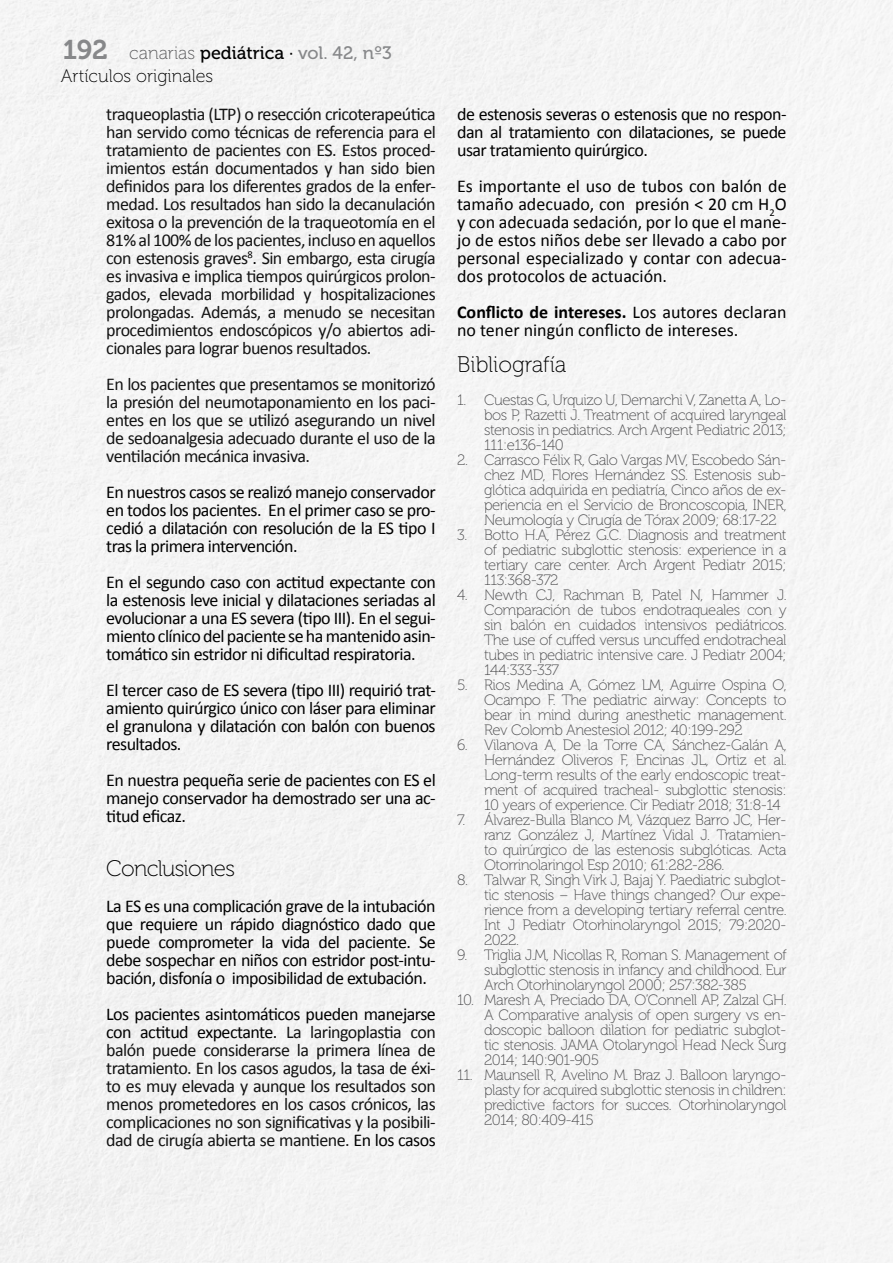
<style>
.page{position:relative;width:893px;height:1263px;background:#fff}
.page>*{position:absolute;margin:0;border:0;box-sizing:border-box;transform-origin:0 0}
.t1{font:22.5px "Museo 100";letter-spacing:-.03em;color:#000}
.t2{font:22.5px "Museo 100";color:#000}
.t3{font:18px/18px "Calibri";letter-spacing:-.03em;color:#000;text-align:justify}
.t4{font:18px/18px "Calibri";letter-spacing:-.03em;color:#131313;text-align:justify}
.t5{font:18px/18px "Calibri";color:#000}
.t6{font:18px "Museo 500";color:#000}
.t7{font:18px "Museo 100";color:#000}
.t8{font:15px/15px "Museo 100";letter-spacing:-.03em;color:#4b4b4d;text-align:justify}
.s1{font-family:"Museo 700";font-size:27px;color:#87888a}
.s2{font-family:"Museo 100";color:#58585a}
.s3{color:#87888a}
.s4{color:#000}
.s5{font-weight:700}
</style>
<div class="page">
<p class="t6" style="left:63px;top:42px;width:331px"><span class="s1">192</span> <span class="s2">canarias</span> pediátrica · <span class="s3">vol. 42, nº3</span></p>
<p class="t7" style="left:61px;top:66px;width:154px">Artículos originales</p>
<p class="t4" style="left:106px;top:104px;width:331px">traqueoplastia (LTP) o resección cricoterapeútica han servido como técnicas de referencia para el tratamiento de pacientes con ES. Estos proced&shy;imientos están documentados y han sido bien definidos para los diferentes grados de la enfer&shy;medad. Los resultados han sido la decanulación exitosa o la prevención de la traqueotomía en el 81% al 100% de los pacientes, incluso en aquellos con estenosis graves<sup>8</sup><span class="s4">.</span> Sin embargo, esta cirugía es invasiva e implica tiempos quirúrgicos prolon&shy;gados, elevada morbilidad y hospitalizaciones prolongadas. Además, a menudo se necesitan procedimientos endoscópicos y/o abiertos adi&shy;cionales para lograr buenos resultados.</p>
<p class="t4" style="left:106px;top:374px;width:331px">En los pacientes que presentamos se monitorizó la presión del neumotaponamiento en los paci&shy;entes en los que se utilizó asegurando un nivel de sedoanalgesia adecuado durante el uso de la ventilación mecánica invasiva.</p>
<p class="t3" style="left:106px;top:482px;width:331px">En nuestros casos se realizó manejo conservador en todos los pacientes. En el primer caso se pro&shy;cedió a dilatación con resolución de la ES tipo I tras la primera intervención.</p>
<p class="t3" style="left:106px;top:572px;width:331px">En el segundo caso con actitud expectante con la estenosis leve inicial y dilataciones seriadas al evolucionar a una ES severa (tipo III). En el segui&shy;miento clínico del paciente se ha mantenido asin&shy;tomático sin estridor ni dificultad respiratoria.</p>
<p class="t3" style="left:106px;top:680px;width:331px">El tercer caso de ES severa (tipo III) requirió trat&shy;amiento quirúrgico único con láser para eliminar el granulona y dilatación con balón con buenos resultados.</p>
<p class="t3" style="left:106px;top:770px;width:331px">En nuestra pequeña serie de pacientes con ES el manejo conservador ha demostrado ser una ac&shy;titud eficaz.</p>
<h1 class="t1" style="left:106px;top:856px;width:130px">Conclusiones</h1>
<p class="t3" style="left:106px;top:896px;width:331px">La ES es una complicación grave de la intubación que requiere un rápido diagnóstico dado que puede comprometer la vida del paciente. Se debe sospechar en niños con estridor post-intu&shy;bación, disfonía o imposibilidad de extubación.</p>
<p class="t4" style="left:106px;top:1004px;width:331px"><span class="s4">Los pacientes asintomáticos pueden manejarse con actitud expectante.</span> La laringoplastia con balón puede considerarse la primera línea de tratamiento. En los casos agudos, la tasa de éxi&shy;to es muy elevada y aunque los resultados son menos prometedores en los casos crónicos, las complicaciones no son significativas y la posibili&shy;dad de cirugía abierta se mantiene. <span class="s4">En los casos</span></p>
<p class="t3" style="left:457px;top:104px;width:331px">de estenosis severas o estenosis que no respon&shy;dan al tratamiento con dilataciones, se puede usar tratamiento quirúrgico.</p>
<p class="t3" style="left:457px;top:176px;width:331px">Es importante el uso de tubos con balón de tamaño adecuado, con presión &lt; 20 cm H<sub>2</sub>O y con adecuada sedación, por lo que el mane&shy;jo de estos niños debe ser llevado a cabo por personal especializado y contar con adecua&shy;dos protocolos de actuación.</p>
<p class="t5" style="left:457px;top:302px;width:331px"><span class="s5">Conflicto de intereses.</span> Los autores declaran no tener ningún conflicto de intereses.</p>
<h1 class="t2" style="left:457px;top:352px;width:111px">Bibliografía</h1>
<p class="t8" style="left:484px;top:393px;width:304px;text-indent:-27px">1. Cuestas G, Urquizo U, Demarchi V, Zanetta A, Lo&shy;bos P, Razetti J. Treatment of acquired laryngeal stenosis in pediatrics. Arch Argent Pediatric 2013; 111:e136-140</p>
<p class="t8" style="left:484px;top:453px;width:304px;text-indent:-27px">2. Carrasco Félix R, Galo Vargas MV, Escobedo Sán&shy;chez MD, Flores Hernández SS. Estenosis sub&shy;glótica adquirida en pediatría, Cinco años de ex&shy;periencia en el Servicio de Broncoscopia, INER, Neumología y Cirugía de Tórax 2009; 68:17-22</p>
<p class="t8" style="left:484px;top:528px;width:304px;text-indent:-27px">3. Botto H.A, Pérez G.C. Diagnosis and treatment of pediatric subglottic stenosis: experience in a tertiary care center. Arch Argent Pediatr 2015; 113:368-372</p>
<p class="t8" style="left:484px;top:588px;width:304px;text-indent:-27px">4. Newth CJ, Rachman B, Patel N, Hammer J.<br>Comparación de tubos endotraqueales con y sin balón en cuidados intensivos pediátricos.<br>The use of cuffed versus uncuffed endotracheal tubes in pediatric intensive care. J Pediatr 2004; 144:333-337</p>
<p class="t8" style="left:484px;top:678px;width:304px;text-indent:-27px">5. Rios Medina A, Gómez LM, Aguirre Ospina O, Ocampo F. The pediatric airway: Concepts to bear in mind during anesthetic management.<br>Rev Colomb Anestesiol 2012; 40:199-292</p>
<p class="t8" style="left:484px;top:738px;width:304px;text-indent:-27px">6. Vilanova A, De la Torre CA, Sánchez-Galán A, Hernández Oliveros F, Encinas JL, Ortiz et al.<br>Long-term results of the early endoscopic treat&shy;ment of acquired tracheal- subglottic stenosis:<br>10 years of experience. Cir Pediatr 2018; 31:8-14</p>
<p class="t8" style="left:484px;top:813px;width:304px;text-indent:-27px">7. Álvarez-Bulla Blanco M, Vázquez Barro JC, Her&shy;ranz González J, Martínez Vidal J. Tratamien&shy;to quirúrgico de las estenosis subglóticas. Acta Otorrinolaringol Esp 2010; 61:282-286.</p>
<p class="t8" style="left:484px;top:873px;width:304px;text-indent:-27px">8. Talwar R, Singh Virk J, Bajaj Y. Paediatric subglot&shy;tic stenosis – Have things changed? Our expe&shy;rience from a developing tertiary referral centre.<br>Int J Pediatr Otorhinolaryngol 2015; 79:2020- 2022.</p>
<p class="t8" style="left:484px;top:948px;width:304px;text-indent:-27px">9. Triglia J.M, Nicollas R, Roman S. Management of subglottic stenosis in infancy and childhood. Eur Arch Otorhinolaryngol 2000; 257:382-385</p>
<p class="t8" style="left:484px;top:993px;width:304px;text-indent:-27px">10. Maresh A, Preciado DA, O’Connell AP, Zalzal GH.<br>A Comparative analysis of open surgery vs en&shy;doscopic balloon dilation for pediatric subglot&shy;tic stenosis. JAMA Otolaryngol Head Neck Surg 2014; 140:901-905</p>
<p class="t8" style="left:484px;top:1068px;width:304px;text-indent:-27px">11. Maunsell R, Avelino M. Braz J. Balloon laryngo&shy;plasty for acquired subglottic stenosis in children: predictive factors for succes. Otorhinolaryngol 2014; 80:409-415</p>
</div>
